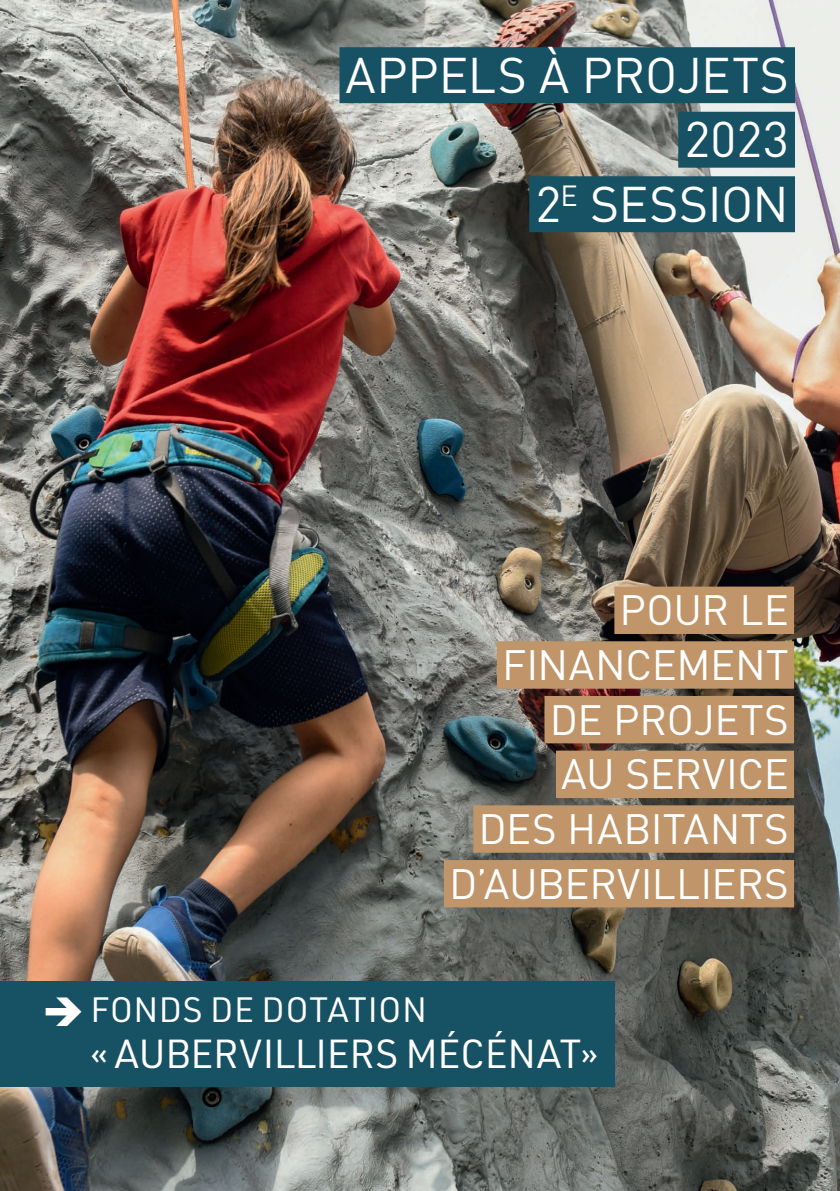
<style>
.page{position:relative;width:840px;height:1191px;background:#fff}
.page>*{position:absolute;margin:0;border:0;box-sizing:border-box;transform-origin:0 0}
.t1{font:49.4px "DIN";color:#fff}
.t2{font:42px "DIN";letter-spacing:-.005em;color:#fff}
.t3{font:39.8px "URWDIN";letter-spacing:-.01em;color:#fff}
.t4{font:34.6px "URWDIN";letter-spacing:.01em;color:#fff}
</style>
<div class="page">
<img style="left:0;top:0;width:839px;height:1191px">
<div style="left:0;top:981px;width:614px;height:106px;background:#165164"></div>
<div style="left:339px;top:47px;width:455px;height:56px;background:#165164"></div>
<div style="left:677px;top:112px;width:117px;height:56px;background:#165164"></div>
<div style="left:529px;top:176px;width:265px;height:56px;background:#165164"></div>
<div style="left:614px;top:586px;width:179px;height:48px;background:#bf9569"></div>
<div style="left:496px;top:641px;width:297px;height:47px;background:#bf9569"></div>
<div style="left:544px;top:696px;width:249px;height:47px;background:#bf9569"></div>
<div style="left:555px;top:750px;width:238px;height:48px;background:#bf9569"></div>
<div style="left:473px;top:805px;width:320px;height:47px;background:#bf9569"></div>
<div style="left:443px;top:860px;width:350px;height:47px;background:#bf9569"></div>
<p class="t1" style="left:345px;top:44px;width:444px">APPELS À PROJETS</p>
<p class="t1" style="left:684px;top:109px;width:106px">2023</p>
<p class="t1" style="left:535px;top:173px;width:255px">2<sup>E</sup> SESSION</p>
<p class="t2" style="left:619px;top:584px;width:171px">POUR LE</p>
<p class="t2" style="left:501px;top:638px;width:288px">FINANCEMENT</p>
<p class="t2" style="left:549px;top:693px;width:240px">DE PROJETS</p>
<p class="t2" style="left:561px;top:748px;width:229px">AU SERVICE</p>
<p class="t2" style="left:478px;top:802px;width:312px">DES HABITANTS</p>
<p class="t2" style="left:449px;top:857px;width:341px">D’AUBERVILLIERS</p>
<p class="t4" style="left:42px;top:986px;width:386px">➔FONDS DE DOTATION</p>
<p class="t3" style="left:90px;top:1028px;width:509px">« AUBERVILLIERS MÉCÉNAT»</p>
</div>
